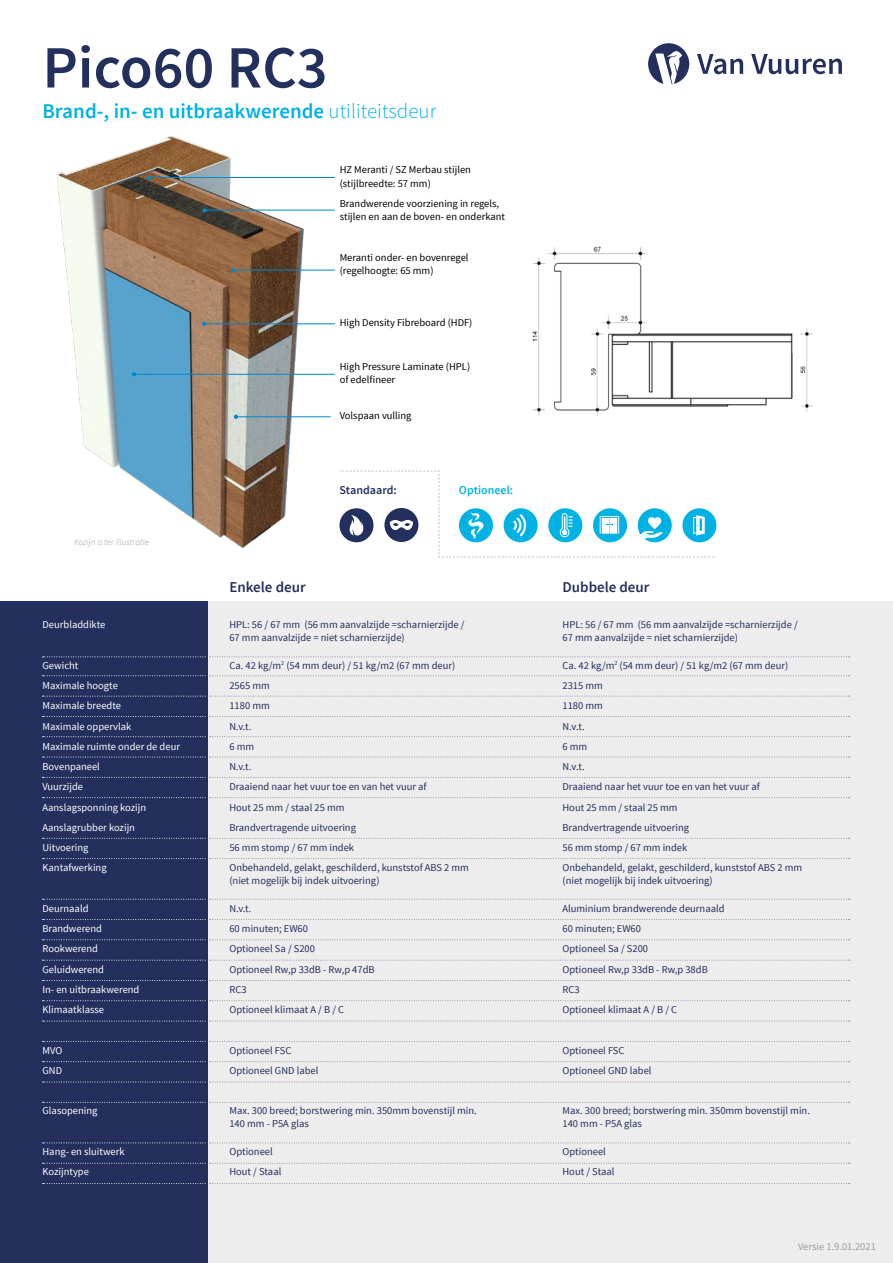
<style>
.page{position:relative;width:893px;height:1263px;background:#fff}
.page>*{position:absolute;margin:0;border:0;box-sizing:border-box;transform-origin:0 0}
.t1{font:600 60px "Source Sans Pro";color:#232f5d}
.t2{font:600 21px "Source Sans Pro";color:#00b2e3}
.t3{font:600 15px "Source Sans Pro";color:#232f5d}
.t4{font:600 12px "Source Sans Pro";color:#232f5d}
.t5{font:600 12px "Source Sans Pro";color:#00b2e3}
.t6{font:10.5px/20.2px "Source Sans Pro";color:#232f5d}
.t7{font:10.5px/20.2px "Source Sans Pro";color:#fff}
.t8{font:10.5px/13px "Source Sans Pro";color:#000}
.t9{font:10.5px "Source Sans Pro";color:#9d9d9c}
.t10{font:italic 300 9px "Source Sans Pro";color:#9d9d9c}
.s1{font-weight:300}
</style>
<div class="page">
<img style="left:57px;top:136px;width:266px;height:413px">
<svg style="left:697px;top:54px;width:46px;height:20px"></svg>
<svg style="left:751px;top:54px;width:91px;height:20px"></svg>
<svg style="left:648px;top:43px;width:41px;height:41px"></svg>
<svg style="left:202px;top:322px;width:4px;height:4px"></svg>
<hr style="left:204px;top:323px;width:131px;height:1px;background:#0087cc">
<svg style="left:132px;top:372px;width:4px;height:4px"></svg>
<hr style="left:134px;top:374px;width:201px;height:1px;background:#0087cc">
<svg style="left:147px;top:176px;width:4px;height:4px"></svg>
<svg style="left:202px;top:208px;width:5px;height:5px"></svg>
<hr style="left:149px;top:177px;width:186px;height:1px;background:#0087cc">
<hr style="left:205px;top:210px;width:130px;height:1px;background:#0087cc">
<svg style="left:234px;top:415px;width:4px;height:4px"></svg>
<hr style="left:236px;top:416px;width:95px;height:1px;background:#0087cc">
<svg style="left:231px;top:268px;width:4px;height:4px"></svg>
<hr style="left:233px;top:270px;width:102px;height:1px;background:#0087cc">
<div style="left:0;top:601px;width:209px;height:662px;background:#232f5d"></div>
<div style="left:209px;top:601px;width:684px;height:662px;background:#ededed"></div>
<svg style="left:43px;top:675px;width:807px;height:1px"></svg>
<svg style="left:43px;top:656px;width:807px;height:1px"></svg>
<svg style="left:43px;top:899px;width:807px;height:1px"></svg>
<svg style="left:43px;top:919px;width:807px;height:1px"></svg>
<svg style="left:43px;top:939px;width:807px;height:1px"></svg>
<svg style="left:43px;top:960px;width:807px;height:1px"></svg>
<svg style="left:43px;top:980px;width:807px;height:1px"></svg>
<svg style="left:43px;top:1000px;width:807px;height:1px"></svg>
<svg style="left:43px;top:1021px;width:807px;height:1px"></svg>
<svg style="left:43px;top:1041px;width:807px;height:1px"></svg>
<svg style="left:43px;top:1061px;width:807px;height:1px"></svg>
<svg style="left:43px;top:1081px;width:807px;height:1px"></svg>
<svg style="left:43px;top:1102px;width:807px;height:1px"></svg>
<svg style="left:43px;top:1142px;width:807px;height:1px"></svg>
<svg style="left:43px;top:1163px;width:807px;height:1px"></svg>
<svg style="left:43px;top:1183px;width:807px;height:1px"></svg>
<svg style="left:43px;top:696px;width:807px;height:1px"></svg>
<svg style="left:43px;top:716px;width:807px;height:1px"></svg>
<svg style="left:43px;top:736px;width:807px;height:1px"></svg>
<svg style="left:43px;top:797px;width:807px;height:1px"></svg>
<svg style="left:43px;top:838px;width:807px;height:1px"></svg>
<svg style="left:43px;top:858px;width:807px;height:1px"></svg>
<svg style="left:43px;top:777px;width:807px;height:1px"></svg>
<svg style="left:43px;top:757px;width:807px;height:1px"></svg>
<img style="left:532px;top:246px;width:281px;height:170px">
<svg style="left:339px;top:470px;width:378px;height:88px"></svg>
<h1 class="t1" style="left:43px;top:30px;width:287px">Pico60 RC3</h1>
<h2 class="t2" style="left:43px;top:97px;width:395px">Brand-, in- en uitbraakwerende <span class="s1">utiliteitsdeur</span></h2>
<p class="t8" style="left:340px;top:164px;width:133px">HZ Meranti / SZ Merbau stijlen (stijlbreedte: 57 mm)</p>
<p class="t8" style="left:340px;top:197px;width:167px">Brandwerende voorziening in regels, stijlen en aan de boven- en onderkant</p>
<p class="t8" style="left:340px;top:251px;width:130px">Meranti onder- en bovenregel (regelhoogte: 65 mm)</p>
<p class="t8" style="left:340px;top:316px;width:134px">High Density Fibreboard (HDF)</p>
<p class="t8" style="left:340px;top:360px;width:132px">High Pressure Laminate (HPL) of edelfineer</p>
<p class="t8" style="left:340px;top:409px;width:73px">Volspaan vulling</p>
<p class="t10" style="left:74px;top:536px;width:76px">Kozijn is ter illustratie</p>
<p class="t7" style="left:43px;top:615px;width:64px">Deurbladdikte</p>
<p class="t7" style="left:43px;top:655px;width:139px">Gewicht<br>Maximale hoogte<br>Maximale breedte<br>Maximale oppervlak<br>Maximale ruimte onder de deur<br>Bovenpaneel<br>Vuurzijde<br>Aanslagsponning kozijn<br>Aanslagrubber kozijn<br>Uitvoering<br>Kantafwerking</p>
<p class="t7" style="left:43px;top:898px;width:98px">Deurnaald<br>Brandwerend<br>Rookwerend<br>Geluidwerend<br>In- en uitbraakwerend<br>Klimaatklasse</p>
<p class="t7" style="left:43px;top:1040px;width:21px">MVO<br>GND</p>
<p class="t7" style="left:43px;top:1101px;width:56px">Glasopening</p>
<p class="t7" style="left:43px;top:1141px;width:84px">Hang- en sluitwerk<br>Kozijntype</p>
<p class="t4" style="left:339px;top:482px;width:59px">Standaard:</p>
<p class="t5" style="left:459px;top:482px;width:56px">Optioneel:</p>
<h3 class="t3" style="left:229px;top:578px;width:78px">Enkele deur</h3>
<h3 class="t3" style="left:562px;top:578px;width:88px">Dubbele deur</h3>
<p class="t6" style="left:229px;top:619px;width:237px;line-height:12.8px">HPL: 56 / 67 mm (56 mm aanvalzijde =scharnierzijde /<br>67 mm aanvalzijde = niet scharnierzijde)</p>
<p class="t6" style="left:229px;top:655px;width:241px">Ca. 42 kg/m<sup>2</sup> (54 mm deur) / 51 kg/m2 (67 mm deur)<br>2565 mm<br>1180 mm<br>N.v.t.<br>6 mm<br>N.v.t.<br>Draaiend naar het vuur toe en van het vuur af<br>Hout 25 mm / staal 25 mm<br>Brandvertragende uitvoering<br>56 mm stomp / 67 mm indek<br>Onbehandeld, gelakt, geschilderd, kunststof ABS 2 mm</p>
<p class="t6" style="left:229px;top:871px;width:152px">(niet mogelijk bij indek uitvoering)</p>
<p class="t6" style="left:229px;top:898px;width:147px">N.v.t.<br>60 minuten; EW60<br>Optioneel Sa / S200<br>Optioneel Rw,p 33dB - Rw,p 47dB<br>RC3<br>Optioneel klimaat A / B / C</p>
<p class="t6" style="left:229px;top:1040px;width:91px">Optioneel FSC<br>Optioneel GND label</p>
<p class="t6" style="left:229px;top:1105px;width:249px;line-height:12.8px">Max. 300 breed; borstwering min. 350mm bovenstijl min.<br>140 mm - P5A glas</p>
<p class="t6" style="left:229px;top:1141px;width:54px">Optioneel<br>Hout / Staal</p>
<p class="t6" style="left:562px;top:619px;width:237px;line-height:12.8px">HPL: 56 / 67 mm (56 mm aanvalzijde =scharnierzijde /<br>67 mm aanvalzijde = niet scharnierzijde)</p>
<p class="t6" style="left:562px;top:655px;width:241px">Ca. 42 kg/m<sup>2</sup> (54 mm deur) / 51 kg/m2 (67 mm deur)<br>2315 mm<br>1180 mm<br>N.v.t.<br>6 mm<br>N.v.t.<br>Draaiend naar het vuur toe en van het vuur af<br>Hout 25 mm / staal 25 mm<br>Brandvertragende uitvoering<br>56 mm stomp / 67 mm indek<br>Onbehandeld, gelakt, geschilderd, kunststof ABS 2 mm</p>
<p class="t6" style="left:562px;top:871px;width:152px">(niet mogelijk bij indek uitvoering)</p>
<p class="t6" style="left:562px;top:898px;width:164px">Aluminium brandwerende deurnaald<br>60 minuten; EW60<br>Optioneel Sa / S200<br>Optioneel Rw,p 33dB - Rw,p 38dB<br>RC3<br>Optioneel klimaat A / B / C</p>
<p class="t6" style="left:562px;top:1040px;width:91px">Optioneel FSC<br>Optioneel GND label</p>
<p class="t6" style="left:562px;top:1105px;width:249px;line-height:12.8px">Max. 300 breed; borstwering min. 350mm bovenstijl min.<br>140 mm - P5A glas</p>
<p class="t6" style="left:562px;top:1141px;width:54px">Optioneel<br>Hout / Staal</p>
<p class="t9" style="left:798px;top:1240px;width:79px">Versie 1.9.01.2021</p>
</div>
